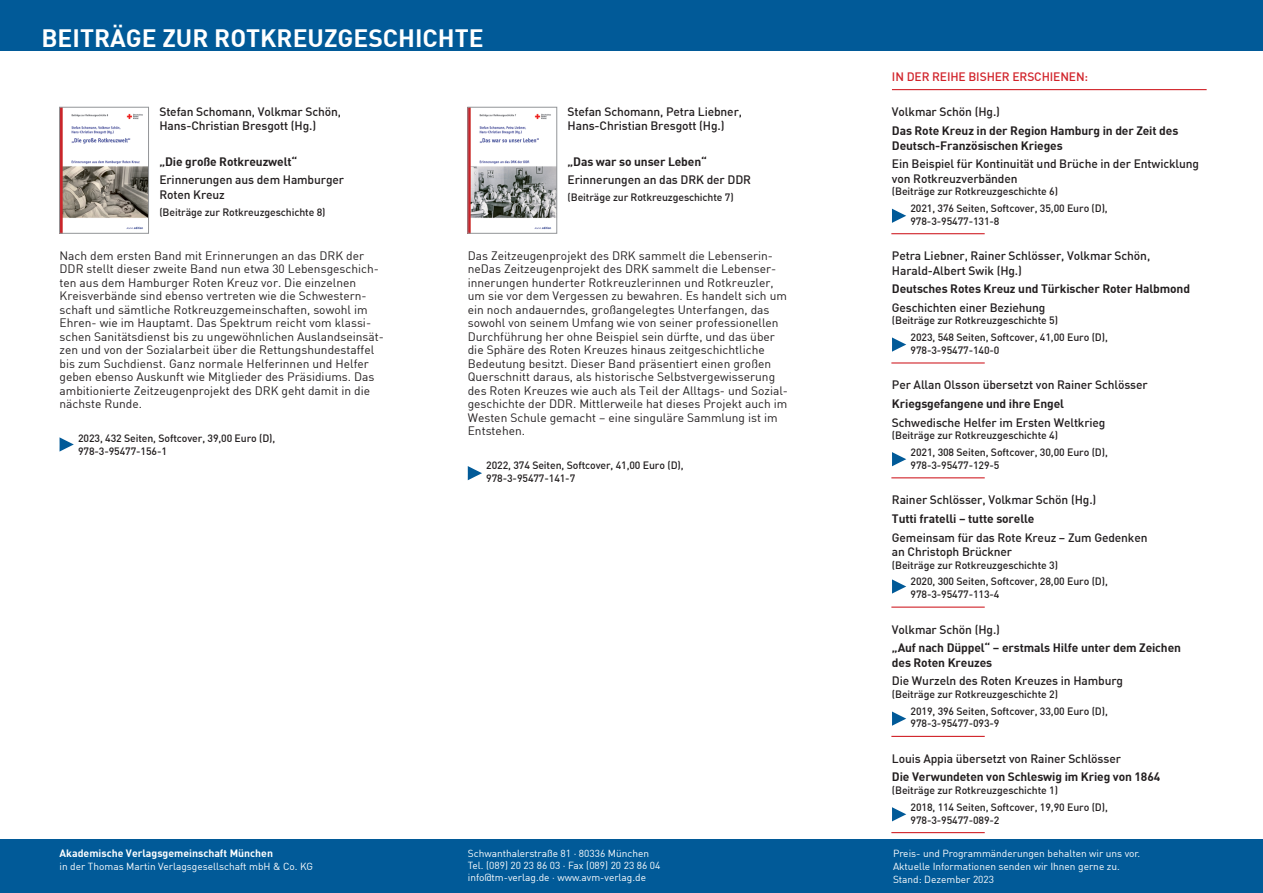
<style>
.page{position:relative;width:1263px;height:893px;background:#fff}
.page>*{position:absolute;margin:0;border:0;box-sizing:border-box;transform-origin:0 0}
.t1{font:700 24.6px "DIN";color:#fff}
.t2{font:12px/13.5px "DIN";color:#231f20}
.t3{font:500 12px/14.4px "DIN";letter-spacing:-.01em;color:#231f20}
.t4{font:700 12px/14.4px "DIN";letter-spacing:-.01em;color:#231f20}
.t5{font:500 12px "DIN";letter-spacing:-.01em;color:#d1232a}
.t6{font:500 10.5px/16.8px "DIN";letter-spacing:-.01em;color:#231f20}
.t7{font:700 10.5px "DIN";color:#fff}
.t8{font:10.05px/13.4px "DIN";color:#fff}
</style>
<div class="page">
<div style="left:0;top:0;width:1263px;height:51px;background:#015a98"></div>
<div style="left:0;top:840px;width:1263px;height:53px;background:#015a98"></div>
<hr style="left:891px;top:233px;width:94px;height:1px;background:#d1232a">
<hr style="left:891px;top:362px;width:94px;height:2px;background:#d1232a">
<hr style="left:891px;top:477px;width:94px;height:1px;background:#d1232a">
<hr style="left:891px;top:607px;width:94px;height:1px;background:#d1232a">
<hr style="left:891px;top:736px;width:94px;height:1px;background:#d1232a">
<hr style="left:891px;top:832px;width:94px;height:1px;background:#d1232a">
<hr style="left:892px;top:89px;width:314px;height:1px;background:#d1232a">
<svg style="left:892px;top:209px;width:14px;height:14px"></svg>
<svg style="left:892px;top:337px;width:14px;height:15px"></svg>
<svg style="left:892px;top:452px;width:14px;height:14px"></svg>
<svg style="left:892px;top:579px;width:14px;height:15px"></svg>
<svg style="left:892px;top:711px;width:14px;height:15px"></svg>
<img style="left:61px;top:109px;width:86px;height:122px">
<div style="left:59px;top:107px;width:90px;height:126px;border:1px solid #939598"></div>
<svg style="left:60px;top:437px;width:14px;height:15px"></svg>
<svg style="left:892px;top:807px;width:14px;height:14px"></svg>
<img style="left:470px;top:109px;width:85px;height:122px">
<div style="left:468px;top:107px;width:89px;height:126px;border:1px solid #939598"></div>
<svg style="left:468px;top:466px;width:14px;height:14px"></svg>
<h1 class="t1" style="left:41px;top:22px;width:444px">Beiträge zur Rotkreuzgeschichte</h1>
<p class="t3" style="left:159px;top:104px;width:183px">Stefan Schomann, Volkmar Schön,<br>Hans-Christian Bresgott (Hg.)</p>
<p class="t4" style="left:159px;top:154px;width:140px">„Die große Rotkreuzwelt“</p>
<p class="t3" style="left:159px;top:172px;width:186px">Erinnerungen aus dem Hamburger<br>Roten Kreuz</p>
<p class="t6" style="left:159px;top:203px;width:168px">(Beiträge zur Rotkreuzgeschichte 8)</p>
<p class="t2" style="left:60px;top:248px;width:326px">Nach dem ersten Band mit Erinnerungen an das DRK der DDR stellt dieser zweite Band nun etwa 30 Lebensgeschich&shy;ten aus dem Hamburger Roten Kreuz vor. Die einzelnen Kreisverbände sind ebenso vertreten wie die Schwestern&shy;schaft und sämtliche Rotkreuzgemeinschaften, sowohl im Ehren- wie im Hauptamt. Das Spektrum reicht vom klassi&shy;schen Sanitätsdienst bis zu ungewöhnlichen Auslandseinsät&shy;zen und von der Sozialarbeit über die Rettungshundestaffel bis zum Suchdienst. Ganz normale Helferinnen und Helfer geben ebenso Auskunft wie Mitglieder des Präsidiums. Das ambitionierte Zeitzeugenprojekt des DRK geht damit in die nächste Runde.</p>
<p class="t6" style="left:78px;top:432px;width:199px;line-height:12.6px">2023, 432 Seiten, Softcover, 39,00 Euro (D),<br>978-3-95477-156-1</p>
<p class="t3" style="left:568px;top:104px;width:176px">Stefan Schomann, Petra Liebner,<br>Hans-Christian Bresgott (Hg.)</p>
<p class="t4" style="left:568px;top:154px;width:141px">„Das war so unser Leben“</p>
<p class="t3" style="left:568px;top:172px;width:185px">Erinnerungen an das DRK der DDR</p>
<p class="t6" style="left:568px;top:189px;width:168px">(Beiträge zur Rotkreuzgeschichte 7)</p>
<p class="t2" style="left:468px;top:248px;width:322px">Das Zeitzeugenprojekt des DRK sammelt die Lebenserin&shy;neDas Zeitzeugenprojekt des DRK sammelt die Lebenser&shy;innerungen hunderter Rotkreuzlerinnen und Rotkreuzler, um sie vor dem Vergessen zu bewahren. Es handelt sich um ein noch andauerndes, großangelegtes Unterfangen, das sowohl von seinem Umfang wie von seiner professionellen Durchführung her ohne Beispiel sein dürfte, und das über die Sphäre des Roten Kreuzes hinaus zeitgeschichtliche Bedeutung besitzt. Dieser Band präsentiert einen großen Querschnitt daraus, als historische Selbstvergewisserung des Roten Kreuzes wie auch als Teil der Alltags- und Sozial&shy;geschichte der DDR. Mittlerweile hat dieses Projekt auch im Westen Schule gemacht – eine singuläre Sammlung ist im Entstehen.</p>
<p class="t6" style="left:486px;top:459px;width:199px;line-height:12.6px">2022, 374 Seiten, Softcover, 41,00 Euro (D),<br>978-3-95477-141-7</p>
<p class="t7" style="left:60px;top:846px;width:215px">Akademische Verlagsgemeinschaft München</p>
<p class="t8" style="left:60px;top:860px;width:255px">in der Thomas Martin Verlagsgesellschaft mbH &amp; Co. KG</p>
<p class="t8" style="left:468px;top:847px;width:194px;line-height:12.1px">Schwanthalerstraße 81 · 80336 München<br>Tel. (089) 20 23 86 03 · Fax (089) 20 23 86 04 info@tm-verlag.de · www.avm-verlag.de</p>
<p class="t5" style="left:892px;top:69px;width:23px">in der</p>
<p class="t5" style="left:932px;top:69px;width:56px">Reihe bisher</p>
<p class="t5" style="left:1012px;top:69px;width:9px">ersch</p>
<p class="t5" style="left:1050px;top:69px;width:40px">ienen:</p>
<p class="t3" style="left:892px;top:105px;width:110px">Volkmar Schön (Hg.)</p>
<p class="t4" style="left:892px;top:123px;width:288px">Das Rote Kreuz in der Region Hamburg in der Zeit des<br>Deutsch-Französischen Krieges</p>
<p class="t3" style="left:892px;top:156px;width:309px">Ein Beispiel für Kontinuität und Brüche in der Entwicklung von Rotkreuzverbänden</p>
<p class="t6" style="left:910px;top:183px;width:199px;text-indent:-19px">(Beiträge zur Rotkreuzgeschichte 6)<br>2021, 376 Seiten, Softcover, 35,00 Euro (D),</p>
<p class="t6" style="left:910px;top:212px;width:90px">978-3-95477-131-8</p>
<p class="t3" style="left:892px;top:248px;width:260px">Petra Liebner, Rainer Schlösser, Volkmar Schön,<br>Harald-Albert Swik (Hg.)</p>
<p class="t4" style="left:892px;top:281px;width:300px">Deutsches Rotes Kreuz und Türkischer Roter Halbmond</p>
<p class="t3" style="left:892px;top:300px;width:155px">Geschichten einer Beziehung</p>
<p class="t6" style="left:910px;top:312px;width:199px;text-indent:-19px">(Beiträge zur Rotkreuzgeschichte 5)<br>2023, 548 Seiten, Softcover, 41,00 Euro (D),</p>
<p class="t6" style="left:910px;top:341px;width:90px">978-3-95477-140-0</p>
<p class="t3" style="left:892px;top:377px;width:257px">Per Allan Olsson übersetzt von Rainer Schlösser</p>
<p class="t4" style="left:892px;top:396px;width:174px">Kriegsgefangene und ihre Engel</p>
<p class="t3" style="left:892px;top:415px;width:215px">Schwedische Helfer im Ersten Weltkrieg</p>
<p class="t6" style="left:910px;top:427px;width:199px;text-indent:-19px">(Beiträge zur Rotkreuzgeschichte 4)<br>2021, 308 Seiten, Softcover, 30,00 Euro (D),</p>
<p class="t6" style="left:910px;top:456px;width:90px">978-3-95477-129-5</p>
<p class="t3" style="left:892px;top:492px;width:206px">Rainer Schlösser, Volkmar Schön (Hg.)</p>
<p class="t4" style="left:892px;top:511px;width:144px">Tutti fratelli – tutte sorelle</p>
<p class="t3" style="left:892px;top:530px;width:257px">Gemeinsam für das Rote Kreuz – Zum Gedenken an Christoph Brückner</p>
<p class="t6" style="left:910px;top:556px;width:199px;text-indent:-19px">(Beiträge zur Rotkreuzgeschichte 3)<br>2020, 300 Seiten, Softcover, 28,00 Euro (D),</p>
<p class="t6" style="left:910px;top:585px;width:90px">978-3-95477-113-4</p>
<p class="t3" style="left:892px;top:622px;width:110px">Volkmar Schön (Hg.)</p>
<p class="t4" style="left:892px;top:640px;width:291px">„Auf nach Düppel“ – erstmals H ilfe unter dem Zeichen des Roten Kreuzes</p>
<p class="t3" style="left:892px;top:673px;width:233px">Die Wurzeln des Roten Kreuzes in Hamburg</p>
<p class="t6" style="left:910px;top:685px;width:199px;text-indent:-19px">(Beiträge zur Rotkreuzgeschichte 2)<br>2019, 396 Seiten, Softcover, 33,00 Euro (D),</p>
<p class="t6" style="left:910px;top:715px;width:90px">978-3-95477-093-9</p>
<p class="t3" style="left:892px;top:751px;width:230px">Louis Appia übersetzt von Rainer Schlösser</p>
<p class="t4" style="left:892px;top:769px;width:270px">Die Verwundeten von Schleswig im Krieg von 1864</p>
<p class="t6" style="left:910px;top:781px;width:199px;text-indent:-19px">(Beiträge zur Rotkreuzgeschichte 1)<br>2018, 114 Seiten, Softcover, 19,90 Euro (D),</p>
<p class="t6" style="left:910px;top:811px;width:90px">978-3-95477-089-2</p>
<p class="t8" style="left:893px;top:846px;width:249px">Preis- und Programmänderungen behalten wir uns vor.<br>Aktuelle Informationen senden wir Ihnen gerne zu.<br>Stand: Dezember 2023</p>
</div>
